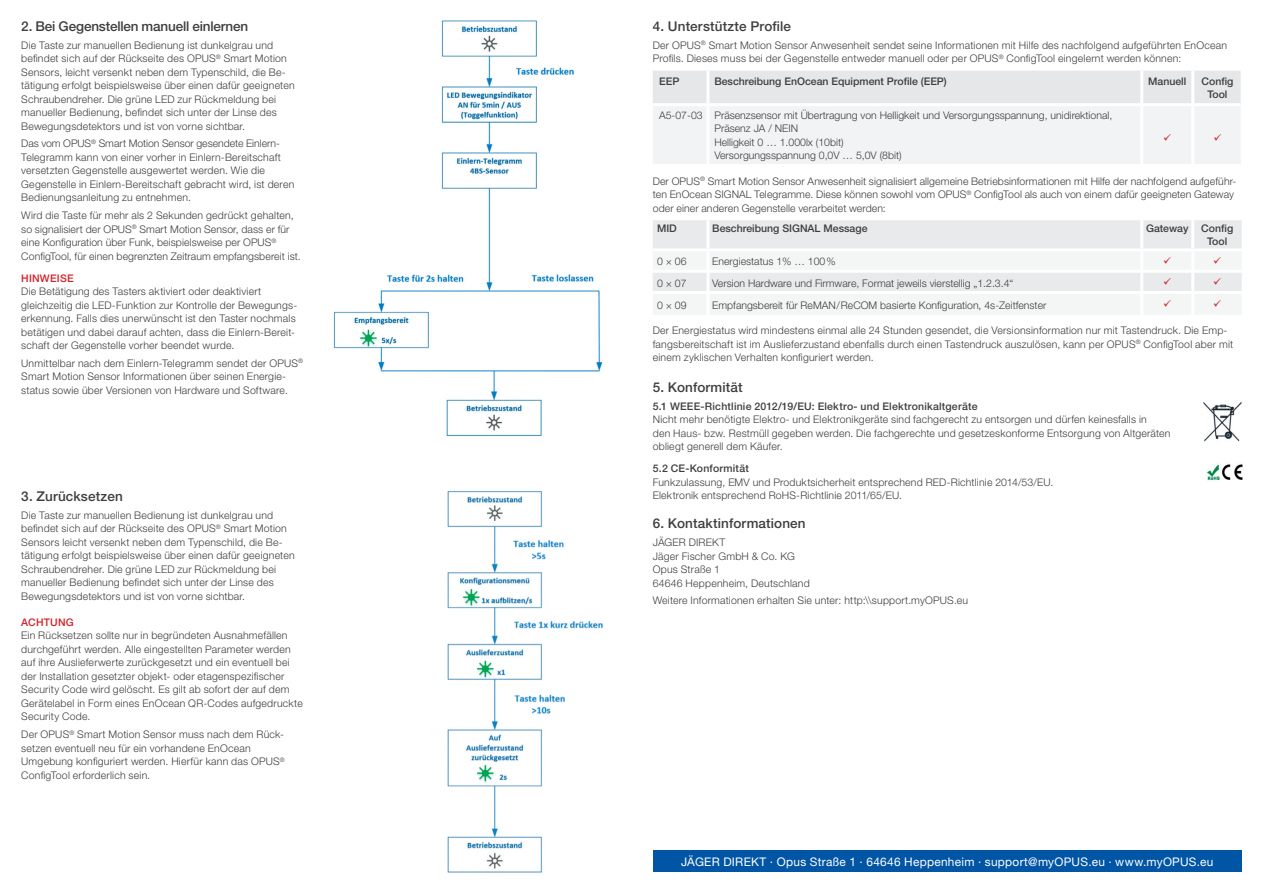
<style>
.page{position:relative;width:1263px;height:893px;background:#fff}
.page>*{position:absolute;margin:0;border:0;box-sizing:border-box;transform-origin:0 0}
.t1{font:500 13.5px "Helvetica Neue LT Pro";letter-spacing:.01em;color:#3e3e3f}
.t2{font:500 13.5px "Helvetica Neue LT Pro";letter-spacing:-.01em;color:#3e3e3f}
.t3{font:11.85px "Helvetica Neue LT Pro";letter-spacing:.025em;color:#fff}
.t4{font:300 10.5px/13.5px "Helvetica Neue LT Pro";letter-spacing:.02em;color:#3e3e3f}
.t5{font:300 10.5px/13.5px "Helvetica Neue LT Pro";color:#3e3e3f}
.t6{font:500 10.5px/13.5px "Helvetica Neue LT Pro";color:#3e3e3f;text-align:center}
.t7{font:500 10.5px "Helvetica Neue LT Pro";letter-spacing:.02em;color:#3e3e3f}
.t8{font:500 10.5px "Helvetica Neue LT Pro";letter-spacing:.02em;color:#d1232a}
</style>
<div class="page">
<div style="left:653px;top:851px;width:589px;height:21px;background:#0155a5"></div>
<img style="left:333px;top:20px;width:270px;height:416px">
<img style="left:447px;top:491px;width:156px;height:382px">
<img style="left:1206px;top:464px;width:37px;height:16px">
<img style="left:1203px;top:401px;width:39px;height:41px">
<svg style="left:653px;top:71px;width:588px;height:93px"></svg>
<svg style="left:653px;top:220px;width:589px;height:94px"></svg>
<p class="t2" style="left:21px;top:18px;width:228px">2. Bei Gegenstellen manuell einlernen</p>
<p class="t4" style="left:21px;top:38px;width:275px">Die Taste zur manuellen Bedienung ist dunkelgrau und befindet sich auf der Rückseite des OPUS<sup>®</sup> Smart Motion Sensors, leicht versenkt neben dem Typenschild, die Be&shy;tätigung erfolgt beispielsweise über einen dafür geeigneten Schraubendreher. Die grüne LED zur Rückmeldung bei manueller Bedienung, befindet sich unter der Linse des Bewegungsdetektors und ist von vorne sichtbar.</p>
<p class="t4" style="left:21px;top:137px;width:275px">Das vom OPUS<sup>®</sup> Smart Motion Sensor gesendete Einlern-Telegramm kann von einer vorher in Einlern-Bereitschaft versetzten Gegenstelle ausgewertet werden. Wie die Gegenstelle in Einlern-Bereitschaft gebracht wird, ist deren Bedienungsanleitung zu entnehmen.</p>
<p class="t4" style="left:21px;top:208px;width:281px">Wird die Taste für mehr als 2 Sekunden gedrückt gehalten, so signalisiert der OPUS<sup>®</sup> Smart Motion Sensor, dass er für eine Konfiguration über Funk, beispielsweise per OPUS<sup>® </sup>ConfigTool, für einen begrenzten Zeitraum empfangsbereit ist.</p>
<p class="t8" style="left:21px;top:272px;width:54px">HINWEISE</p>
<p class="t4" style="left:21px;top:284px;width:277px">Die Betätigung des Tasters aktiviert oder deaktiviert gleichzeitig die LED-Funktion zur Kontrolle der Bewegungs&shy;erkennung. Falls dies unerwünscht ist den Taster nochmals betätigen und dabei darauf achten, dass die Einlern-Bereit&shy;schaft der Gegenstelle vorher beendet wurde.</p>
<p class="t4" style="left:21px;top:356px;width:283px">Unmittelbar nach dem Einlern-Telegramm sendet der OPUS<sup>®<br></sup>Smart Motion Sensor Informationen über seinen Energie&shy;status sowie über Versionen von Hardware und Software.</p>
<p class="t1" style="left:21px;top:488px;width:103px">3. Zurücksetzen</p>
<p class="t4" style="left:21px;top:508px;width:275px">Die Taste zur manuellen Bedienung ist dunkelgrau und befindet sich auf der Rückseite des OPUS<sup>®</sup> Smart Motion Sensors leicht versenkt neben dem Typenschild, die Be&shy;tätigung erfolgt beispielsweise über einen dafür geeigneten Schraubendreher. Die grüne LED zur Rückmeldung bei manueller Bedienung befindet sich unter der Linse des Bewegungsdetektors und ist von vorne sichtbar.</p>
<p class="t8" style="left:21px;top:616px;width:54px">ACHTUNG</p>
<p class="t4" style="left:21px;top:629px;width:283px">Ein Rücksetzen sollte nur in begründeten Ausnahmefällen durchgeführt werden. Alle eingestellten Parameter werden auf ihre Auslieferwerte zurückgesetzt und ein eventuell bei der Installation gesetzter objekt- oder etagenspezifischer Security Code wird gelöscht. Es gilt ab sofort der auf dem Gerätelabel in Form eines EnOcean QR-Codes aufgedruckte Security Code.</p>
<p class="t4" style="left:21px;top:727px;width:265px">Der OPUS<sup>®</sup> Smart Motion Sensor muss nach dem Rück&shy;setzen eventuell neu für ein vorhandene EnOcean Umgebung konfiguriert werden. Hierfür kann das OPUS<sup>® </sup>ConfigTool erforderlich sein.</p>
<p class="t1" style="left:653px;top:18px;width:140px">4. Unterstützte Profile</p>
<p class="t4" style="left:653px;top:38px;width:576px">Der OPUS<sup>®</sup> Smart Motion Sensor Anwesenheit sendet seine Informationen mit Hilfe des nachfolgend aufgeführten EnOcean<br>Profils. Dieses muss bei der Gegenstelle entweder manuell oder per OPUS<sup>®</sup> ConfigTool eingelernt werden können:</p>
<p class="t6" style="left:659px;top:74px;width:22px">EEP</p>
<p class="t6" style="left:714px;top:74px;width:234px">Beschreibung EnOcean Equipment Profile (EEP)</p>
<p class="t6" style="left:1148px;top:74px;width:40px">Manuell</p>
<p class="t6" style="left:1201px;top:74px;width:33px">Config<br>Tool</p>
<p class="t5" style="left:714px;top:108px;width:399px;text-indent:-55px">A5-07-03 Präsenzsensor mit Übertragung von Helligkeit und Versorgungsspannung, unidirektional, Präsenz JA / NEIN<br>Helligkeit 0 … 1.000lx (10bit)<br>Versorgungsspannung 0,0V … 5,0V (8bit)</p>
<p class="t4" style="left:653px;top:174px;width:585px">Der OPUS<sup>®</sup> Smart Motion Sensor Anwesenheit signalisiert allgemeine Betriebsinformationen mit Hilfe der nachfolgend aufgeführ&shy;ten EnOcean SIGNAL Telegramme. Diese können sowohl vom OPUS<sup>®</sup> ConfigTool als auch von einem dafür geeigneten Gateway oder einer anderen Gegenstelle verarbeitet werden:</p>
<p class="t6" style="left:657px;top:221px;width:21px">MID</p>
<p class="t6" style="left:712px;top:221px;width:157px">Beschreibung SIGNAL Message</p>
<p class="t6" style="left:1207px;top:221px;width:27px;text-align:left;text-indent:-61px">Gateway Config<br>Tool</p>
<p class="t4" style="left:657px;top:255px;width:31px">0 × 06</p>
<p class="t5" style="left:712px;top:255px;width:125px">Energiestatus 1% … 100%</p>
<p class="t4" style="left:657px;top:276px;width:31px">0 × 07</p>
<p class="t5" style="left:712px;top:276px;width:303px">Version Hardware und Firmware, Format jeweils vierstellig „1.2.3.4“</p>
<p class="t4" style="left:657px;top:299px;width:31px">0 × 09</p>
<p class="t5" style="left:712px;top:299px;width:336px">Empfangsbereit für ReMAN / ReCOM basierte Konfiguration, 4s-Zeitfenster</p>
<p class="t4" style="left:653px;top:324px;width:582px">Der Energiestatus wird mindestens einmal alle 24 Stunden gesendet, die Versionsinformation nur mit Tastendruck. Die Emp&shy;fangsbereitschaft ist im Auslieferzustand ebenfalls durch einen Tastendruck auszulösen, kann per OPUS<sup>®</sup> ConfigTool aber mit einem zyklischen Verhalten konfiguriert werden.</p>
<p class="t1" style="left:653px;top:379px;width:91px">5. Konformität</p>
<p class="t7" style="left:653px;top:400px;width:326px">5.1 WEEE-Richtlinie 2012/19/EU: Elektro- und Elektronikaltgeräte</p>
<p class="t4" style="left:653px;top:412px;width:519px">Nicht mehr benötigte Elektro- und Elektronikgeräte sind fachgerecht zu entsorgen und dürfen keinesfalls in<br>den Haus- bzw. Restmüll gegeben werden. Die fachgerechte und gesetzeskonforme Entsorgung von Altgeräten obliegt generell dem Käufer.</p>
<p class="t7" style="left:653px;top:462px;width:98px">5.2 CE-Konformität</p>
<p class="t4" style="left:653px;top:475px;width:402px">Funkzulassung, EMV und Produktsicherheit entsprechend RED-Richtlinie 2014/53/EU.<br>Elektronik entsprechend RoHS-Richtlinie 2011/65/EU.</p>
<p class="t1" style="left:653px;top:515px;width:154px">6. Kontaktinformationen</p>
<p class="t4" style="left:653px;top:535px;width:158px">JÄGER DIREKT<br>Jäger Fischer GmbH &amp; Co. KG<br>Opus Straße 1<br>64646 Heppenheim, Deutschland</p>
<p class="t4" style="left:653px;top:594px;width:317px">Weitere Informationen erhalten Sie unter: http:\\support.myOPUS.eu</p>
<p class="t3" style="left:681px;top:854px;width:534px">JÄGER DIREKT · Opus Straße 1 · 64646 Heppenheim · support@myOPUS.eu · www.myOPUS.eu</p>
</div>
